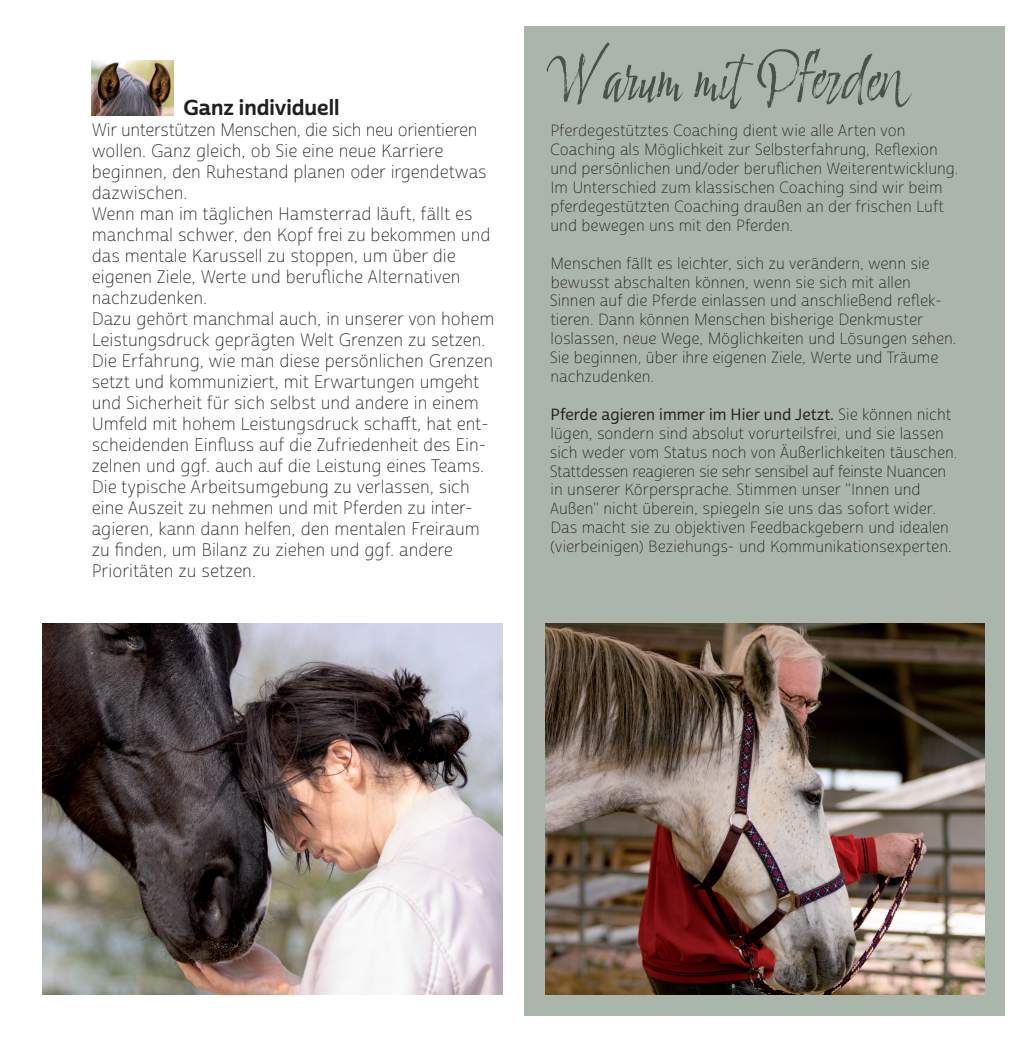
<style>
.page{position:relative;width:1027px;height:1042px;background:#fff}
.page>*{position:absolute;margin:0;border:0;box-sizing:border-box;transform-origin:0 0}
.t1{font:italic 59.5px "Adore You";color:#48514a}
.t2{font:21px "Cabrito Sans Nor Bol";color:#231f20}
.t3{font:17.5px/21px "Cabrito Sans Nor Thi";color:#231f20}
.t4{font:15.75px/18.9px "Cabrito Sans Nor Thi";color:#231f20}
.t5{font:15.75px "Cabrito Sans Nor Med";color:#231f20}
.s1{font-family:"Cabrito Sans Nor Thi"}
</style>
<div class="page">
<div style="left:524px;top:26px;width:481px;height:989px;background:#aab5ab"></div>
<img style="left:42px;top:624px;width:461px;height:371px">
<img style="left:546px;top:624px;width:439px;height:371px">
<img style="left:92px;top:61px;width:82px;height:54px">
<h2 class="t2" style="left:184px;top:95px;width:158px">Ganz individuell</h2>
<p class="t3" style="left:92px;top:120px;width:404px">Wir unterstützen Menschen, die sich neu orientieren wollen. Ganz gleich, ob Sie eine neue Karriere beginnen, den Ruhestand planen oder irgendetwas dazwischen.<br>Wenn man im täglichen Hamsterrad läuft, fällt es manchmal schwer, den Kopf frei zu bekommen und das mentale Karussell zu stoppen, um über die eigenen Ziele, Werte und berufliche Alternativen nachzudenken.<br>Dazu gehört manchmal auch, in unserer von hohem Leistungsdruck geprägten Welt Grenzen zu setzen.<br>Die Erfahrung, wie man diese persönlichen Grenzen setzt und kommuniziert, mit Erwartungen umgeht und Sicherheit für sich selbst und andere in einem Umfeld mit hohem Leistungsdruck schafft, hat ent&shy;scheidenden Einfluss auf die Zufriedenheit des Ein&shy;zelnen und ggf. auch auf die Leistung eines Teams.<br>Die typische Arbeitsumgebung zu verlassen, sich eine Auszeit zu nehmen und mit Pferden zu inter&shy;agieren, kann dann helfen, den mentalen Freiraum zu finden, um Bilanz zu ziehen und ggf. andere Prioritäten zu setzen.</p>
<h1 class="t1" style="left:542px;top:43px;width:367px">Warum mit Pferden</h1>
<p class="t4" style="left:550px;top:122px;width:410px">Pferdegestütztes Coaching dient wie alle Arten von Coaching als Möglichkeit zur Selbsterfahrung, Reflexion und persönlichen und/oder beruflichen Weiterentwicklung.<br>Im Unterschied zum klassischen Coaching sind wir beim pferdegestützten Coaching draußen an der frischen Luft und bewegen uns mit den Pferden.</p>
<p class="t4" style="left:550px;top:254px;width:408px">Menschen fällt es leichter, sich zu verändern, wenn sie bewusst abschalten können, wenn sie sich mit allen Sinnen auf die Pferde einlassen und anschließend reflek&shy;tieren. Dann können Menschen bisherige Denkmuster loslassen, neue Wege, Möglichkeiten und Lösungen sehen.<br>Sie beginnen, über ihre eigenen Ziele, Werte und Träume nachzudenken.</p>
<p class="t5" style="left:551px;top:405px;width:402px">Pferde agieren immer im Hier und Jetzt. <span class="s1">Sie können nicht</span></p>
<p class="t4" style="left:550px;top:424px;width:409px">lügen, sondern sind absolut vorurteilsfrei, und sie lassen sich weder vom Status noch von Äußerlichkeiten täuschen.<br>Stattdessen reagieren sie sehr sensibel auf feinste Nuancen in unserer Körpersprache. Stimmen unser "Innen und Außen" nicht überein, spiegeln sie uns das sofort wider.<br>Das macht sie zu objektiven Feedbackgebern und idealen (vierbeinigen) Beziehungs- und Kommunikationsexperten.</p>
</div>
